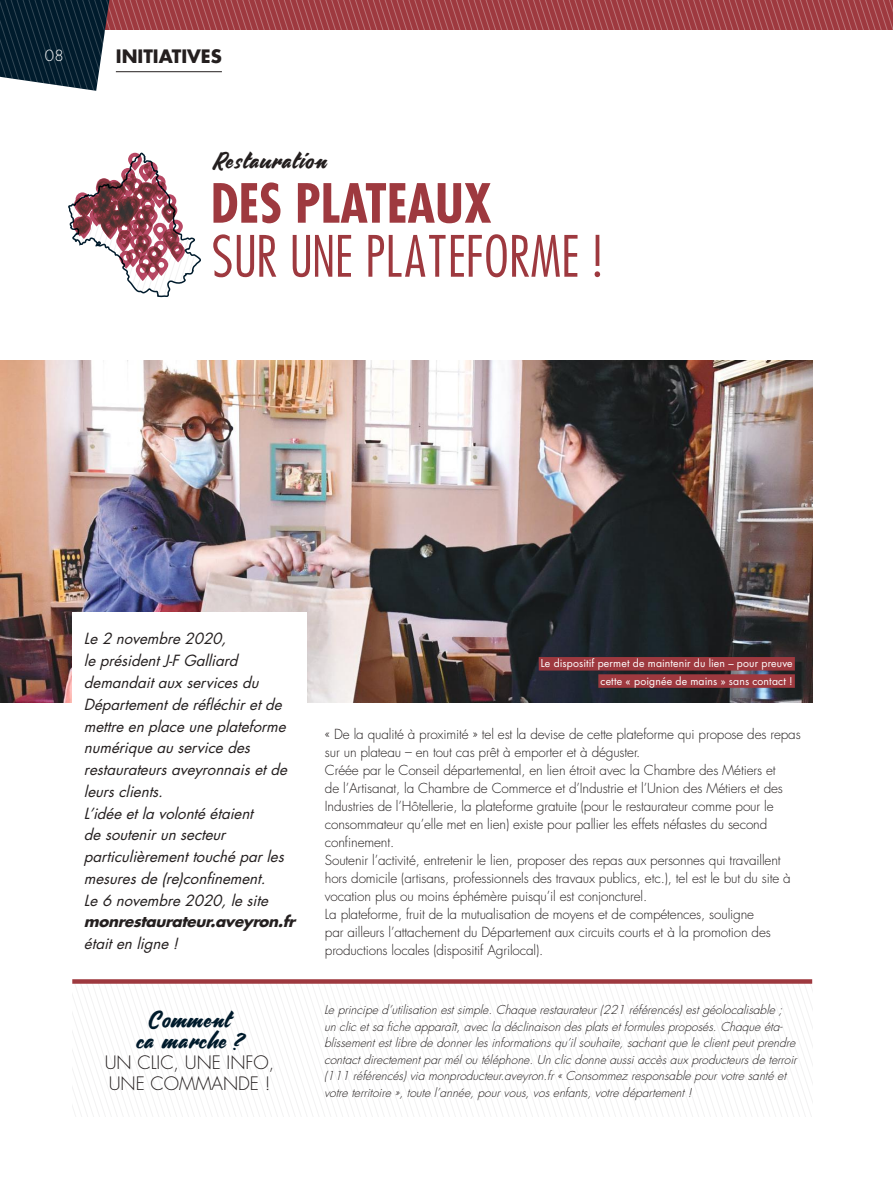
<style>
.page{position:relative;width:893px;height:1191px;background:#fff}
.page>*{position:absolute;margin:0;border:0;box-sizing:border-box;transform-origin:0 0}
.t1{font:500 52.5px "Futura Cond";color:#9e393f}
.t2{font:700 condensed 52.5px "Futura";color:#9e393f}
.t3{font:22.5px/21px "Carosello";letter-spacing:.03em;color:#001b2c;text-align:center}
.t4{font:22.5px "Carosello";letter-spacing:.05em;color:#241f1f}
.t5{font:300 18px/21px "Futura Std";color:#241f1f}
.t6{font:700 18px "Futura Std";color:#241f1f}
.t7{font:italic 15px/21.8px "Futura Std";color:#241f1f}
.t8{font:italic 700 15px "Futura Std";color:#241f1f}
.t9{font:300 15px "Futura Std";color:#fff}
.t10{font:300 13.5px/18px "Futura Std";letter-spacing:-.01em;color:#241f1f}
.t11{font:italic 300 12px/16.5px "Futura Std";color:#241f1f}
.t12{font:10.5px/17.2px "Futura Std";letter-spacing:.015em;color:#fff;text-align:right}
</style>
<div class="page">
<svg style="left:0;top:0;width:893px;height:91px"></svg>
<hr style="left:116px;top:71px;width:106px;height:1px;background:#241f1f">
<img style="left:0;top:360px;width:812px;height:342px">
<div style="left:539px;top:657px;width:256px;height:13px;background:#9e393f"></div>
<div style="left:598px;top:674px;width:197px;height:14px;background:#9e393f"></div>
<svg style="left:72px;top:983px;width:740px;height:133px"></svg>
<svg style="left:72px;top:979px;width:740px;height:4px;background:#a3444a"></svg>
<div style="left:72px;top:612px;width:235px;height:328px;background:#fff"></div>
<svg style="left:68px;top:152px;width:133px;height:146px"></svg>
<p class="t9" style="left:45px;top:47px;width:21px">08</p>
<h3 class="t6" style="left:116px;top:45px;width:108px">INITIATIVES</h3>
<h2 class="t4" style="left:214px;top:150px;width:115px">Restauration</h2>
<h1 class="t2" style="left:211px;top:169px;width:283px">DES PLATEAUX</h1>
<h1 class="t1" style="left:211px;top:223px;width:393px">SUR UNE PLATEFORME !</h1>
<p class="t7" style="left:84px;top:628px;width:209px">Le2 novembre2020, leprésidentJ-FGalliard demandaitauxservicesdu<br>Départementderéfléchiretde mettreenplaceuneplateforme numériqueauservicedes restaurateursaveyronnaisetde leursclients.<br>L’idéeetla volontéétaient desoutenirunsecteur particulièrementtouchéparles mesuresde(re)confinement.<br>Le6 novembre2020,lesite</p>
<p class="t8" style="left:84px;top:911px;width:217px">monrestaurateur.aveyron.fr</p>
<p class="t7" style="left:84px;top:933px;width:100px">étaitenligne!</p>
<h2 class="t3" style="left:136px;top:1011px;width:108px">Comment<br>ça marche ?</h2>
<h3 class="t5" style="left:105px;top:1052px;width:171px">UN CLIC, UNE INFO,<br>UNE COMMANDE !</h3>
<p class="t12" style="left:541px;top:655px;width:253px">Le dispositif permet de maintenir du lien – pour preuve cette « poignée de mains » sans contact !</p>
<p class="t10" style="left:325px;top:725px;width:477px">« De la qualité à proximité » tel est la devise de cette plateforme qui propose des repas sur un plateau – en tout cas prêt à emporter et à déguster.<br>Créée par le Conseil départemental, en lien étroit avec la Chambre des Métiers et<br>de l’Artisanat, la Chambre de Commerce et d’Industrie et l’Union des Métiers et des Industries de l’Hôtellerie, la plateforme gratuite (pour le restaurateur comme pour le consommateur qu’elle met en lien) existe pour pallier les effets néfastes du second confinement.<br>Soutenir l’activité, entretenir le lien, proposer des repas aux personnes qui travaillent hors domicile (artisans, professionnels des travaux publics, etc.), tel est le but du site à vocation plus ou moins éphémère puisqu’il est conjoncturel.<br>La plateforme, fruit de la mutualisation de moyens et de compétences, souligne<br>par ailleurs l’attachement du Département aux circuits courts et à la promotion des productions locales (dispositif Agrilocal).</p>
<p class="t11" style="left:324px;top:1001px;width:478px">Leprinciped’utilisationestsimple.Chaquerestaurateur(221 référencés)estgéolocalisable; unclicetsa ficheapparaît,avecla déclinaisondesplatsetformulesproposés.Chaqueéta&shy;blissementestlibrededonnerlesinformationsqu’ilsouhaite,sachantqueleclientpeutprendre contactdirectementparméloutéléphone.Unclicdonneaussiaccèsauxproducteursdeterroir (111 référencés)via monproducteur.aveyron.fr«Consommezresponsablepourvotresantéet votreterritoire»,toutel’année,pourvous,vosenfants,votredépartement!</p>
</div>
